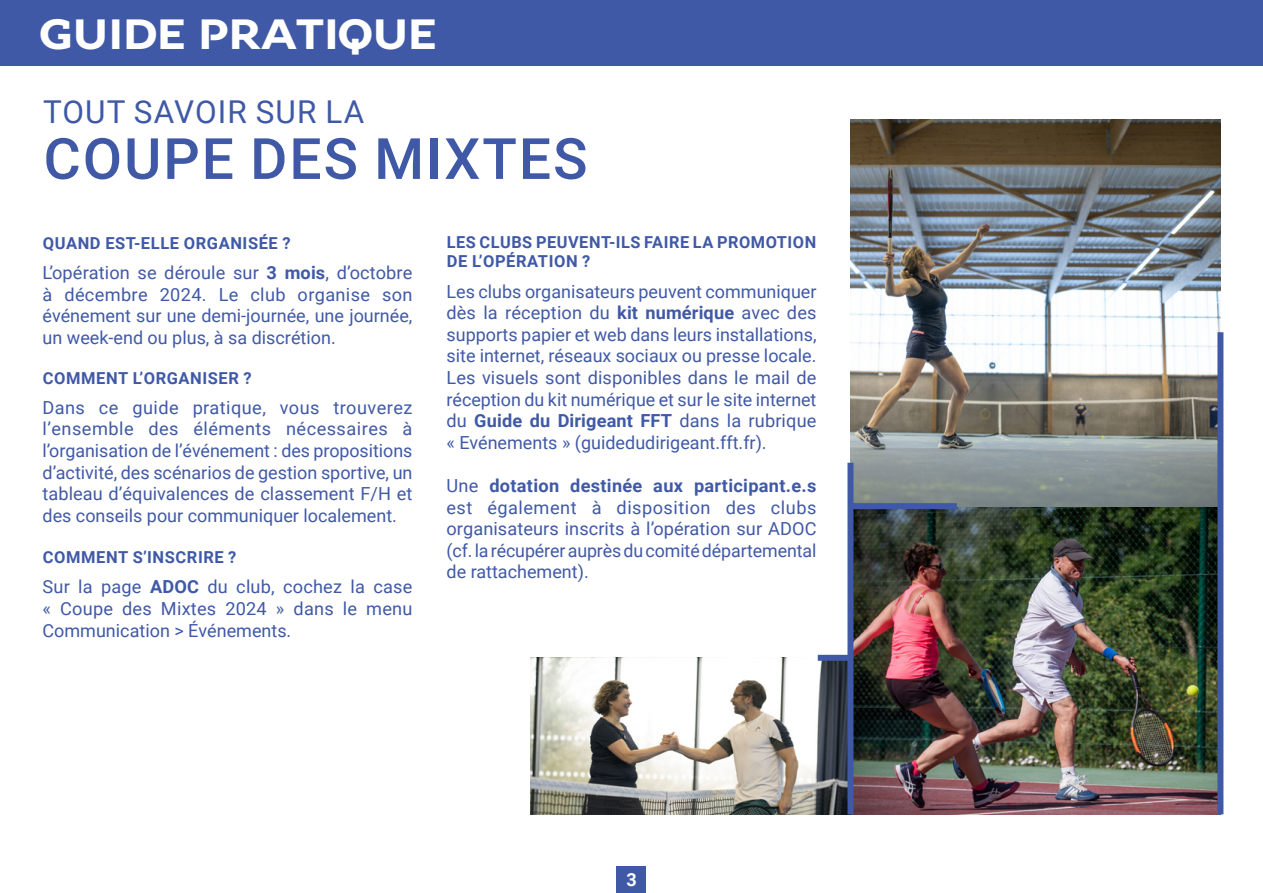
<style>
.page{position:relative;width:1263px;height:893px;background:#fff}
.page>*{position:absolute;margin:0;border:0;box-sizing:border-box;transform-origin:0 0}
.t1{font:500 57px "Roboto";letter-spacing:.035em;color:#4059a6}
.t2{font:46.5px "FF Tennis V";letter-spacing:-.01em;color:#fff}
.t3{font:31.5px "Roboto";letter-spacing:.035em;color:#4059a6}
.t4{font:18px/21.6px "Roboto";color:#4059a6;text-align:justify}
.t5{font:700 18px "Roboto";color:#fff}
.t6{font:700 16.5px/19.8px "Roboto";letter-spacing:.035em;color:#4059a6}
.s1{font-weight:700}
</style>
<div class="page">
<div style="left:0;top:0;width:1263px;height:66px;background:#4059a6"></div>
<div style="left:617px;top:867px;width:29px;height:26px;background:#4059a6"></div>
<img style="left:850px;top:119px;width:370px;height:695px">
<img style="left:530px;top:658px;width:317px;height:156px">
<div style="left:847px;top:463px;width:6px;height:351px;background:#4059a6"></div>
<div style="left:1217px;top:332px;width:6px;height:482px;background:#4059a6"></div>
<div style="left:850px;top:503px;width:107px;height:6px;background:#4059a6"></div>
<div style="left:818px;top:655px;width:32px;height:6px;background:#4059a6"></div>
<h2 class="t2" style="left:39px;top:8px;width:400px">GUIDE PRATIQUE</h2>
<h3 class="t3" style="left:43px;top:90px;width:323px">TOUT SAVOIR SUR LA</h3>
<h1 class="t1" style="left:44px;top:119px;width:545px">COUPE DES MIXTES</h1>
<p class="t6" style="left:43px;top:233px;width:249px">QUAND EST-ELLE ORGANISÉE ?</p>
<p class="t4" style="left:43px;top:261px;width:371px">L’opération se déroule sur <span class="s1">3 mois</span>, d’octobre à décembre 2024. Le club organise son événement sur une demi-journée, une journée, un week-end ou plus, à sa discrétion.</p>
<p class="t6" style="left:43px;top:367px;width:210px">COMMENT L’ORGANISER ?</p>
<p class="t4" style="left:43px;top:396px;width:372px">Dans ce guide pratique, vous trouverez l’ensemble des éléments nécessaires à l’organisation de l’événement : des propositions d’activité, des scénarios de gestion sportive, un tableau d’équivalences de classement F/H et des conseils pour communiquer localement.</p>
<p class="t6" style="left:43px;top:547px;width:195px">COMMENT S’INSCRIRE ?</p>
<p class="t4" style="left:43px;top:575px;width:371px">Sur la page <span class="s1">ADOC</span> du club, cochez la case « Coupe des Mixtes 2024 » dans le menu Communication &gt; Événements.</p>
<p class="t6" style="left:447px;top:231px;width:371px">LES CLUBS PEUVENT-ILS FAIRE LA PROMOTION<br>DE L’OPÉRATION ?</p>
<p class="t4" style="left:446px;top:280px;width:372px">Les clubs organisateurs peuvent communiquer dès la réception du <span class="s1">kit numérique</span> avec des supports papier et web dans leurs installations, site internet, réseaux sociaux ou presse locale.<br>Les visuels sont disponibles dans le mail de réception du kit numérique et sur le site internet du <span class="s1">Guide du Dirigeant FFT</span> dans la rubrique « Evénements » (guidedudirigeant.fft.fr).</p>
<p class="t4" style="left:446px;top:474px;width:371px">Une <span class="s1">dotation destinée aux participant.e.s </span>est également à disposition des clubs organisateurs inscrits à l’opération sur ADOC (cf. la récupérer auprès du comité départemental de rattachement).</p>
<p class="t5" style="left:626px;top:867px;width:12px">3</p>
</div>
